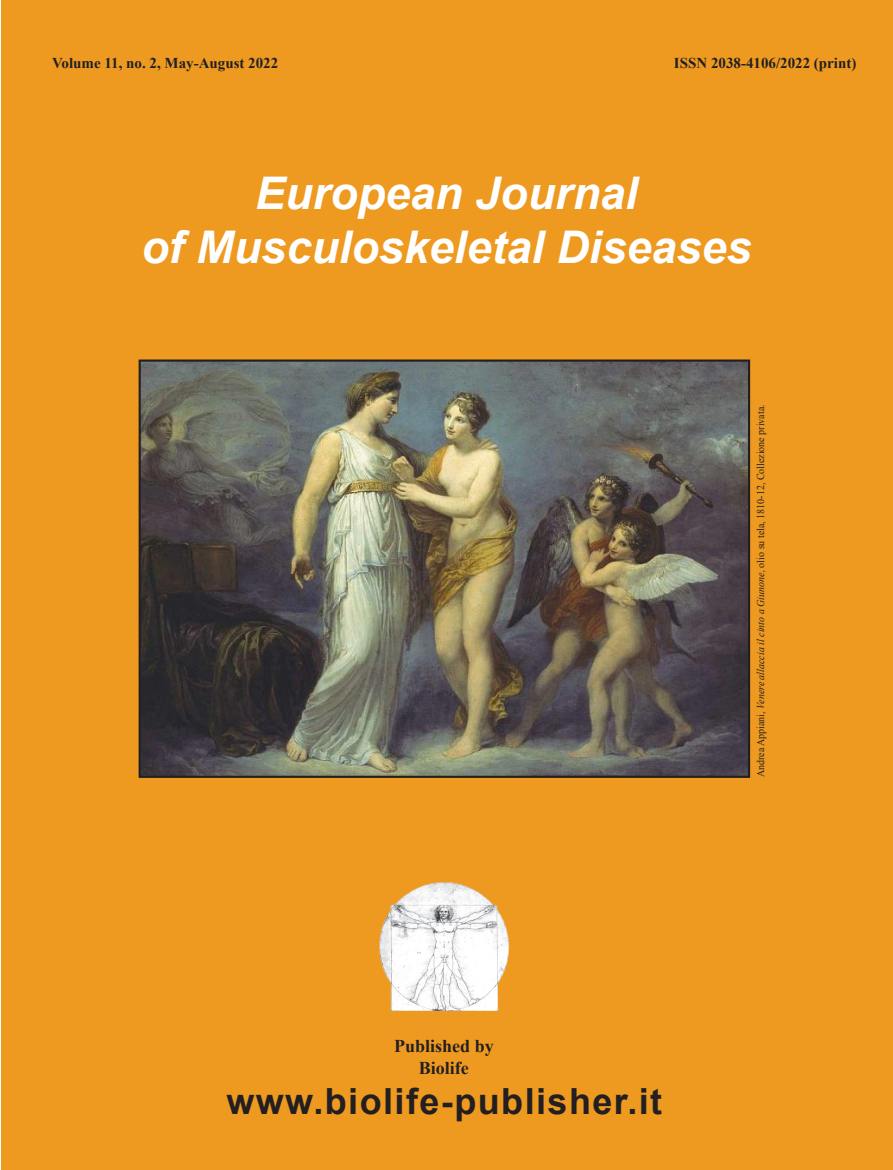
<style>
.page{position:relative;width:893px;height:1170px;background:#fff}
.page>*{position:absolute;margin:0;border:0;box-sizing:border-box;transform-origin:0 0}
.t1{font:italic 700 45px "Arial";color:#fff}
.t2{font:700 36px "Arial";letter-spacing:.04em;color:#231f20}
.t3{font:700 18px "Times New Roman";color:#231f20}
.t4{font:700 15px "Times New Roman";color:#231f20}
.t5{font:10.5px "Times New Roman";color:#231f20;scale:.95 1}
.s1{font-style:italic}
</style>
<div class="page">
<div style="left:1px;top:0;width:892px;height:1169px;background:#ee9a20"></div>
<img style="left:379px;top:882px;width:130px;height:129px">
<img style="left:142px;top:362px;width:605px;height:412px">
<div style="left:139px;top:359px;width:611px;height:418px;border:2px solid #231f20"></div>
<p class="t4" style="left:52px;top:52px;width:228px">Volume 11, no. 2, May-August 2022</p>
<p class="t4" style="left:674px;top:52px;width:184px">ISSN 2038-4106/2022 (print)</p>
<p class="t1" style="left:255px;top:164px;width:384px">European Journal</p>
<p class="t1" style="left:141px;top:218px;width:612px">of Musculoskeletal Diseases</p>
<p class="t5" style="left:753px;top:777px;width:394px;rotate:-90deg">Andrea Appiani, <span class="s1">Venere allaccia il cinto a Giunone,</span> olio su tela, 1810-12, Collezione privata.</p>
<p class="t3" style="left:394px;top:1033px;width:101px">Published by</p>
<p class="t3" style="left:419px;top:1055px;width:52px">Biolife</p>
<p class="t2" style="left:226px;top:1077px;width:437px">www.biolife-publisher.it</p>
</div>
